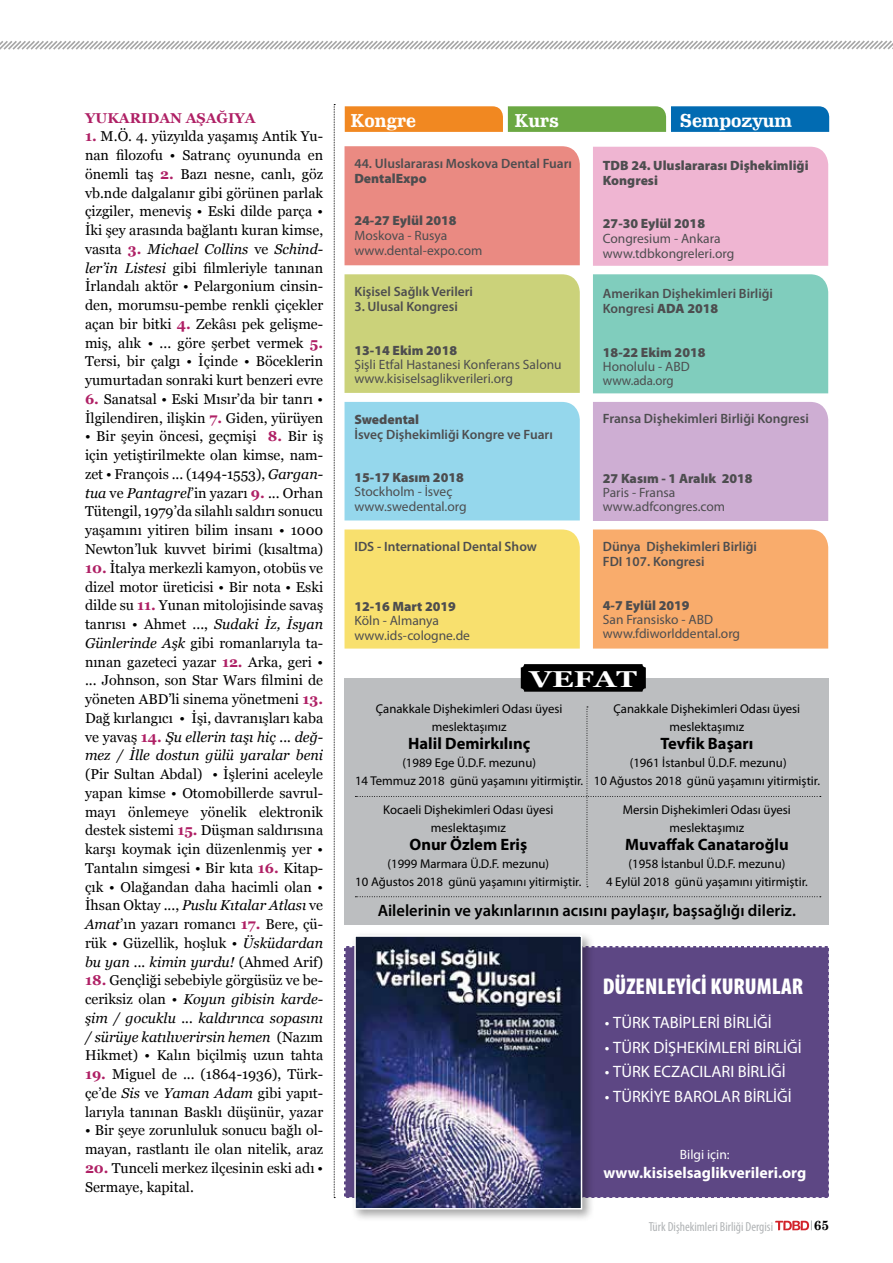
<style>
.page{position:relative;width:893px;height:1263px;background:#fff}
.page>*{position:absolute;margin:0;border:0;box-sizing:border-box;transform-origin:0 0}
.t1{font:900 condensed 22.95px "Myriad Pro";color:#fff}
.t2{font:700 22.95px "Georgia";color:#fff;scale:1.3 1}
.t3{font:700 18px "Schadow BT";color:#fff}
.t4{font:16.5px "Myriad Pro";color:#fff}
.t5{font:700 16.5px "Myriad Pro";color:#000}
.t6{font:600 16.5px "Myriad Pro";color:#000}
.t7{font:700 15.75px "Myriad Pro";color:#fff}
.t8{font:14.25px/18.8px "Georgia";color:#000;text-align:justify}
.t9{font:700 14.25px "Georgia";color:#af2065}
.t10{font:13.5px/14.2px "Myriad Pro";color:#4d4d4f}
.t11{font:600 13.5px/15px "Myriad Pro";color:#4d4d4f}
.t12{font:900 13.5px/15px "Myriad Pro";color:#4d4d4f}
.t13{font:13.5px "Myriad Pro";color:#fff}
.t14{font:700 13.5px "Century Schoolbook";color:#000}
.t15{font:condensed 13.05px "Myriad Pro";color:#b1b4b6}
.t16{font:12.75px/18px "Myriad Pro";color:#000;text-align:center}
.s1{font-weight:700;color:#af2065}
.s2{font-style:italic}
.s3{font-weight:900}
</style>
<div class="page">
<svg style="left:345px;top:106px;width:484px;height:26px;background:#798d63"></svg>
<svg style="left:0;top:40px;width:893px;height:10px"></svg>
<svg style="left:334px;top:104px;width:1px;height:1094px"></svg>
<svg style="left:775px;top:1220px;width:37px;height:10px"></svg>
<div style="left:344px;top:146px;width:236px;height:119px;background:#ea8a82"></div>
<div style="left:593px;top:147px;width:235px;height:119px;background:#efb5d2"></div>
<div style="left:593px;top:274px;width:235px;height:119px;background:#80cdbd"></div>
<div style="left:344px;top:274px;width:236px;height:119px;background:#cbd27a"></div>
<div style="left:593px;top:529px;width:235px;height:119px;background:#f9ac6c"></div>
<div style="left:344px;top:529px;width:236px;height:119px;background:#f8e06e"></div>
<div style="left:344px;top:402px;width:236px;height:118px;background:#95d7ec"></div>
<div style="left:593px;top:402px;width:235px;height:119px;background:#ceaed3"></div>
<div style="left:344px;top:946px;width:485px;height:252px;background:#5d4784"></div>
<div style="left:350px;top:931px;width:244px;height:291px;background:#000;opacity:.35"></div>
<img style="left:357px;top:938px;width:222px;height:268px">
<div style="left:354px;top:935px;width:228px;height:274px;border:2px solid #fff"></div>
<div style="left:345px;top:678px;width:484px;height:246px;background:#bcbec0"></div>
<div style="left:521px;top:664px;width:125px;height:28px;background:#000;border-radius:3px"></div>
<svg style="left:355px;top:707px;width:466px;height:180px"></svg>
<svg style="left:355px;top:896px;width:466px;height:1px"></svg>
<p class="t9" style="left:85px;top:110px;width:172px">YUKARIDAN AŞAĞIYA</p>
<p class="t8" style="left:85px;top:127px;width:240px"><span class="s1">1.</span> M.Ö. 4. yüzyılda yaşamış Antik Yu&shy;nan filozofu • Satranç oyununda en önemli taş <span class="s1">2.</span> Bazı nesne, canlı, göz vb.nde dalgalanır gibi görünen parlak çizgiler, meneviş • Eski dilde parça • İki şey arasında bağlantı kuran kimse, vasıta <span class="s1">3.</span> <span class="s2">Michael Collins</span> ve <span class="s2">Schind&shy;ler’in Listesi</span> gibi filmleriyle tanınan İrlandalı aktör • Pelargonium cinsin&shy;den, morumsu-pembe renkli çiçekler açan bir bitki <span class="s1">4.</span> Zekâsı pek gelişme&shy;miş, alık • ... göre şerbet vermek <span class="s1">5.<br></span>Tersi, bir çalgı • İçinde • Böceklerin yumurtadan sonraki kurt benzeri evre</p>
<p class="t8" style="left:85px;top:390px;width:240px"><span class="s1">6.</span> Sanatsal • Eski Mısır’da bir tanrı •<br>İlgilendiren, ilişkin <span class="s1">7.</span> Giden, yürüyen</p>
<p class="t8" style="left:85px;top:427px;width:240px">• Bir şeyin öncesi, geçmişi <span class="s1">8.</span> Bir iş için yetiştirilmekte olan kimse, nam&shy;zet • François ... (1494-1553), <span class="s2">Gargan&shy;tua</span> ve <span class="s2">Pantagrel</span>’in yazarı <span class="s1">9.</span> ... Orhan Tütengil, 1979’da silahlı saldırı sonucu yaşamını yitiren bilim insanı • 1000<br>Newton’luk kuvvet birimi (kısaltma)</p>
<p class="t8" style="left:85px;top:558px;width:240px"><span class="s1">10.</span> İtalya merkezli kamyon, otobüs ve dizel motor üreticisi • Bir nota • Eski dilde su <span class="s1">11.</span> Yunan mitolojisinde savaş tanrısı • Ahmet ..., <span class="s2">Sudaki İz, İsyan Günlerinde Aşk</span> gibi romanlarıyla ta&shy;nınan gazeteci yazar <span class="s1">12.</span> Arka, geri • ... Johnson, son Star Wars filmini de yöneten ABD’li sinema yönetmeni <span class="s1">13.<br></span>Dağ kırlangıcı • İşi, davranışları kaba ve yavaş <span class="s1">14.</span> <span class="s2">Şu ellerin taşı hiç ... değ&shy;mez / İlle dostun gülü yaralar beni</span></p>
<p class="t8" style="left:85px;top:765px;width:240px">(Pir Sultan Abdal) • İşlerini aceleyle yapan kimse • Otomobillerde savrul&shy;mayı önlemeye yönelik elektronik destek sistemi <span class="s1">15.</span> Düşman saldırısına karşı koymak için düzenlenmiş yer • Tantalın simgesi • Bir kıta <span class="s1">16.</span> Kitap&shy;çık • Olağandan daha hacimli olan • İhsan Oktay ..., <span class="s2">Puslu Kıtalar Atlası</span> ve <span class="s2">Amat</span>’ın yazarı romancı <span class="s1">17.</span> Bere, çü&shy;rük • Güzellik, hoşluk • <span class="s2">Üsküdardan bu yan ... kimin yurdu!</span> (Ahmed Arif)</p>
<p class="t8" style="left:85px;top:971px;width:240px"><span class="s1">18.</span> Gençliği sebebiyle görgüsüz ve be&shy;ceriksiz olan • <span class="s2">Koyun gibisin karde&shy;şim / gocuklu ... kaldırınca sopasını / sürüye katılıverirsin hemen</span> (Nazım Hikmet) • Kalın biçilmiş uzun tahta</p>
<p class="t8" style="left:85px;top:1065px;width:240px"><span class="s1">19.</span> Miguel de ... (1864-1936), Türk&shy;çe’de <span class="s2">Sis</span> ve <span class="s2">Yaman Adam</span> gibi yapıt&shy;larıyla tanınan Basklı düşünür, yazar</p>
<p class="t8" style="left:85px;top:1121px;width:240px">• Bir şeye zorunluluk sonucu bağlı ol&shy;mayan, rastlantı ile olan nitelik, araz</p>
<p class="t8" style="left:85px;top:1158px;width:240px"><span class="s1">20.</span> Tunceli merkez ilçesinin eski adı •<br>Sermaye, kapital.</p>
<p class="t3" style="left:351px;top:109px;width:67px">Kongre</p>
<p class="t3" style="left:515px;top:110px;width:46px">Kurs</p>
<p class="t3" style="left:680px;top:110px;width:114px">Sempozyum</p>
<p class="t11" style="left:354px;top:156px;width:219px">44. Uluslararası Moskova Dental Fuarı</p>
<p class="t12" style="left:354px;top:170px;width:74px">DentalExpo</p>
<p class="t12" style="left:354px;top:212px;width:104px">24-27 Eylül 2018</p>
<p class="t10" style="left:354px;top:228px;width:129px;line-height:15px">Moskova - Rusya www.dental-expo.com</p>
<p class="t11" style="left:354px;top:284px;width:120px">Kişisel Sağlık Verileri</p>
<p class="t11" style="left:354px;top:299px;width:105px">3. Ulusal Kongresi</p>
<p class="t12" style="left:354px;top:342px;width:104px">13-14 Ekim 2018</p>
<p class="t10" style="left:354px;top:357px;width:209px">Şişli Etfal Hastanesi Konferans Salonu www.kisiselsaglikverileri.org</p>
<p class="t12" style="left:354px;top:411px;width:66px">Swedental</p>
<p class="t11" style="left:354px;top:426px;width:200px">İsveç Dişhekimliği Kongre ve Fuarı</p>
<p class="t12" style="left:354px;top:470px;width:111px">15-17 Kasım 2018</p>
<p class="t10" style="left:354px;top:485px;width:114px">Stockholm - İsveç www.swedental.org</p>
<p class="t11" style="left:354px;top:539px;width:184px">IDS - International Dental Show</p>
<p class="t12" style="left:354px;top:598px;width:103px">12-16 Mart 2019</p>
<p class="t10" style="left:354px;top:613px;width:117px">Köln - Almanya www.ids-cologne.de</p>
<p class="t12" style="left:603px;top:157px;width:207px">TDB 24. Uluslararası Dişhekimliği<br>Kongresi</p>
<p class="t12" style="left:603px;top:215px;width:104px">27-30 Eylül 2018</p>
<p class="t10" style="left:603px;top:230px;width:133px;line-height:15px">Congresium - Ankara www.tdbkongreleri.org</p>
<p class="t11" style="left:603px;top:285px;width:172px">Amerikan Dişhekimleri Birliği<br>Kongresi <span class="s3">ADA 2018</span></p>
<p class="t12" style="left:603px;top:344px;width:104px">18-22 Ekim 2018</p>
<p class="t10" style="left:603px;top:359px;width:88px">Honolulu - ABD www.ada.org</p>
<p class="t11" style="left:603px;top:411px;width:207px">Fransa Dişhekimleri Birliği Kongresi</p>
<p class="t12" style="left:603px;top:470px;width:151px">27 Kasım - 1 Aralık 2018</p>
<p class="t10" style="left:603px;top:485px;width:124px">Paris - Fransa www.adfcongres.com</p>
<p class="t11" style="left:603px;top:539px;width:156px">Dünya Dişhekimleri Birliği<br>FDI 107. Kongresi</p>
<p class="t12" style="left:603px;top:597px;width:88px">4-7 Eylül 2019</p>
<p class="t10" style="left:603px;top:612px;width:139px">San Fransisko - ABD www.fdiworlddental.org</p>
<h1 class="t2" style="left:529px;top:666px;width:84px">VEFAT</h1>
<p class="t16" style="left:376px;top:700px;width:188px">Çanakkale Dişhekimleri Odası üyesi meslektaşımız</p>
<p class="t5" style="left:408px;top:733px;width:123px">Halil Demirkılınç</p>
<p class="t16" style="left:355px;top:754px;width:230px">(1989 Ege Ü.D.F. mezunu)<br>14 Temmuz 2018 günü yaşamını yitirmiştir.</p>
<p class="t16" style="left:614px;top:700px;width:188px">Çanakkale Dişhekimleri Odası üyesi meslektaşımız</p>
<p class="t5" style="left:660px;top:733px;width:94px">Tevfik Başarı</p>
<p class="t16" style="left:594px;top:754px;width:228px">(1961 İstanbul Ü.D.F. mezunu)<br>10 Ağustos 2018 günü yaşamını yitirmiştir.</p>
<p class="t16" style="left:623px;top:801px;width:170px">Mersin Dişhekimleri Odası üyesi meslektaşımız</p>
<p class="t5" style="left:625px;top:834px;width:165px">Muvaffak Canataroğlu</p>
<p class="t16" style="left:606px;top:855px;width:203px">(1958 İstanbul Ü.D.F. mezunu)<br>4 Eylül 2018 günü yaşamını yitirmiştir.</p>
<p class="t16" style="left:383px;top:801px;width:172px">Kocaeli Dişhekimleri Odası üyesi meslektaşımız</p>
<p class="t5" style="left:409px;top:834px;width:119px">Onur Özlem Eriş</p>
<p class="t16" style="left:355px;top:855px;width:228px">(1999 Marmara Ü.D.F. mezunu)<br>10 Ağustos 2018 günü yaşamını yitirmiştir.</p>
<p class="t6" style="left:378px;top:899px;width:420px">Ailelerinin ve yakınlarının acısını paylaşır, başsağlığı dileriz.</p>
<h1 class="t1" style="left:603px;top:972px;width:202px">DÜZENLEYİCİ KURUMLAR</h1>
<p class="t4" style="left:605px;top:1013px;width:169px">• TÜRK TABİPLERİ BİRLİĞİ</p>
<p class="t4" style="left:605px;top:1037px;width:199px">• TÜRK DİŞHEKİMLERİ BİRLİĞİ</p>
<p class="t4" style="left:605px;top:1061px;width:183px">• TÜRK ECZACILARI BİRLİĞİ</p>
<p class="t4" style="left:605px;top:1086px;width:189px">• TÜRKİYE BAROLAR BİRLİĞİ</p>
<p class="t13" style="left:680px;top:1146px;width:51px">Bilgi için:</p>
<p class="t7" style="left:603px;top:1162px;width:204px">www.kisiselsaglikverileri.org</p>
<p class="t15" style="left:649px;top:1218px;width:126px">Türk Dişhekimleri Birliği Dergisi</p>
<p class="t14" style="left:814px;top:1215px;width:17px">65</p>
</div>
